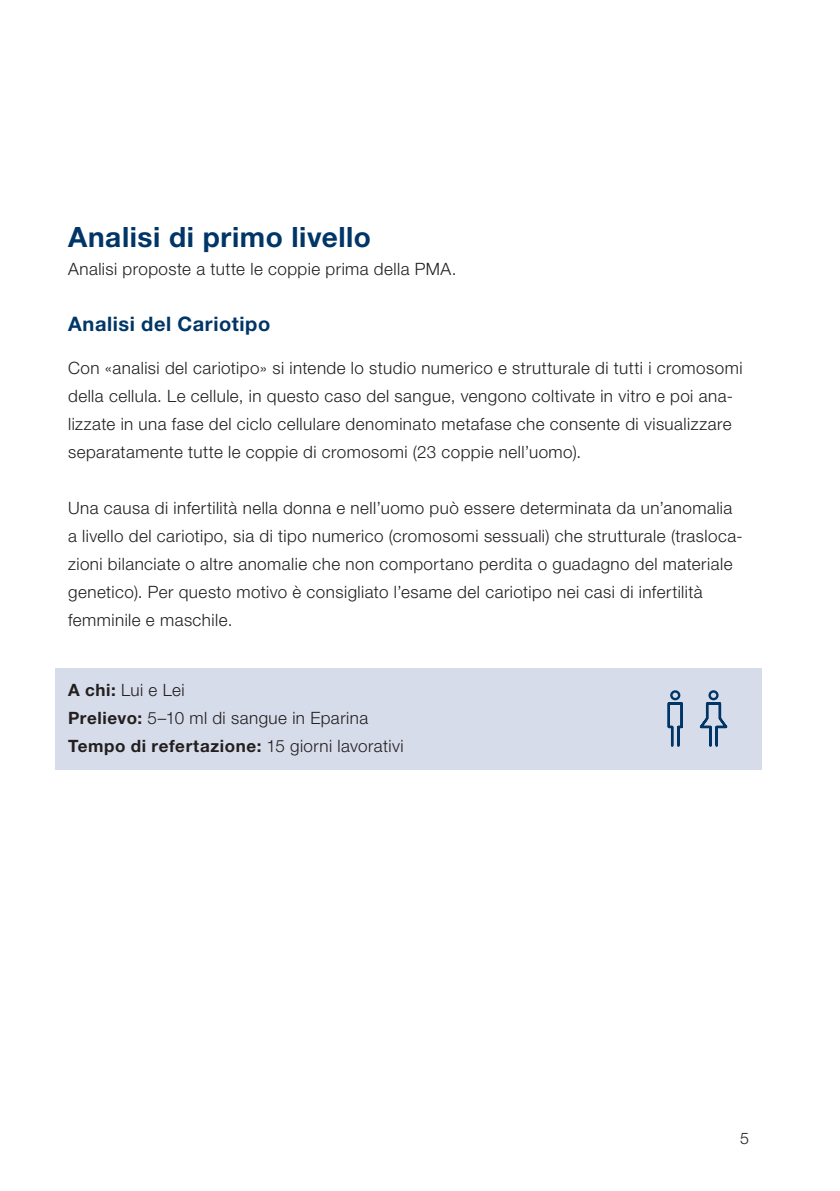
<style>
.page{position:relative;width:840px;height:1191px;background:#fff}
.page>*{position:absolute;margin:0;border:0;box-sizing:border-box;transform-origin:0 0}
.Headline{font:700 28px "Helvetica Neue LT Std";letter-spacing:.02em;color:#003667}
.Subheadline{font:700 20px "Helvetica Neue LT Std";letter-spacing:.03em;color:#003667}
.Copytext{font:300 17px/28px "Helvetica Neue LT Std";letter-spacing:.03em;color:#231f20}
.Lead_II{font:300 17px/28px "Helvetica Neue LT Std";letter-spacing:.03em;color:#231f20}
.Headline-2{font:300 17px "Helvetica Neue LT Std";letter-spacing:.03em;color:#231f20}
.t1{font:300 16px "Helvetica Neue LT Std";color:#231f20}
.s1{font-weight:700}
</style>
<div class="page">
<div style="left:55px;top:667px;width:706px;height:102px;background:#d6dce9"></div>
<svg style="left:699px;top:690px;width:29px;height:57px"></svg>
<svg style="left:667px;top:690px;width:16px;height:57px"></svg>
<p class="Headline" style="left:68px;top:220px;width:304px">Analisi di primo livello</p>
<p class="Headline-2" style="left:68px;top:259px;width:390px">Analisi proposte a tutte le coppie prima della PMA.</p>
<p class="Subheadline" style="left:68px;top:312px;width:204px">Analisi del Cariotipo</p>
<p class="Lead_II" style="left:68px;top:353px;width:675px">Con «analisi del cariotipo» si intende lo studio numerico e strutturale di tutti i cromosomi della cellula. Le cellule, in questo caso del sangue, vengono coltivate in vitro e poi ana&shy;lizzate in una fase del ciclo cellulare denominato metafase che consente di visualizzare separatamente tutte le coppie di cromosomi (23 coppie nell’uomo).</p>
<p class="Copytext" style="left:68px;top:493px;width:675px">Una causa di infertilità nella donna e nell’uomo può essere determinata da un’anomalia a livello del cariotipo, sia di tipo numerico (cromosomi sessuali) che strutturale (trasloca&shy;zioni bilanciate o altre anomalie che non comportano perdita o guadagno del materiale genetico). Per questo motivo è consigliato l’esame del cariotipo nei casi di infertilità femminile e maschile.</p>
<p class="Copytext" style="left:68px;top:675px;width:337px"><span class="s1">A chi:</span> Lui e Lei<br><span class="s1">Prelievo:</span> 5–10 ml di sangue in Eparina<br><span class="s1">Tempo di refertazione:</span> 15 giorni lavorativi</p>
<p class="t1" style="left:739px;top:1128px;width:10px">5</p>
</div>
